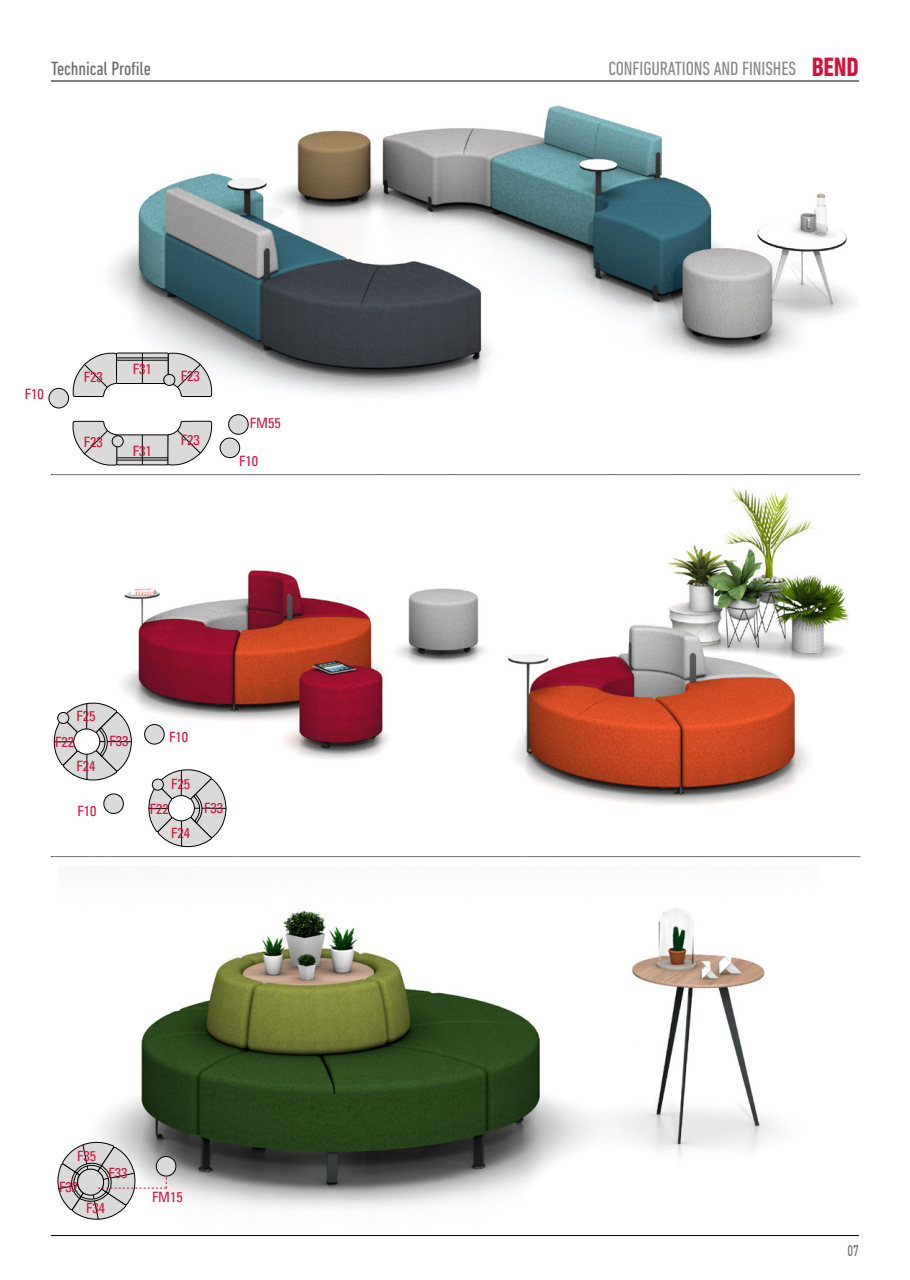
<style>
.page{position:relative;width:910px;height:1280px;background:#fff}
.page>*{position:absolute;margin:0;border:0;box-sizing:border-box;transform-origin:0 0}
.t1{font:700 condensed 27px "DIN Next LT Pro";color:#d1123c}
.t2{font:condensed 19.5px "DIN Next LT Pro";letter-spacing:-.005em;color:#878787}
.t3{font:condensed 19.5px "DIN Next LT Pro";letter-spacing:-.005em;color:#666}
.t4{font:500 15.15px "DIN Pro";color:#706f6f;scale:.7 1}
.t5{font:condensed 14.25px "Univers Com 57";color:#d1123c}
</style>
<div class="page">
<hr style="left:51px;top:81px;width:808px;height:1px;background:#000">
<hr style="left:51px;top:1235px;width:808px;height:1px;background:#000">
<img style="left:99px;top:105px;width:755px;height:350px">
<img style="left:103px;top:487px;width:746px;height:327px">
<img style="left:99px;top:908px;width:677px;height:300px">
<svg style="left:51px;top:856px;width:809px;height:1px"></svg>
<svg style="left:51px;top:474px;width:809px;height:1px"></svg>
<svg style="left:116px;top:353px;width:52px;height:30px"></svg>
<div style="left:116px;top:353px;width:52px;height:31px;border:1px solid #000"></div>
<hr style="left:142px;top:353px;width:1px;height:30px;background:#000">
<svg style="left:116px;top:435px;width:52px;height:30px"></svg>
<div style="left:116px;top:435px;width:52px;height:30px;border:1px solid #000"></div>
<hr style="left:142px;top:435px;width:1px;height:30px;background:#000">
<svg style="left:168px;top:352px;width:45px;height:45px"></svg>
<svg style="left:72px;top:421px;width:45px;height:45px"></svg>
<svg style="left:168px;top:421px;width:45px;height:45px"></svg>
<svg style="left:72px;top:352px;width:45px;height:45px"></svg>
<div style="left:112px;top:436px;width:11px;height:11px;background:#dadada;border-radius:50%"></div>
<div style="left:112px;top:436px;width:11px;height:11px;border:1px solid #000;border-radius:50%"></div>
<div style="left:164px;top:374px;width:11px;height:11px;background:#dadada;border-radius:50%"></div>
<div style="left:164px;top:374px;width:11px;height:12px;border:1px solid #000;border-radius:50%"></div>
<div style="left:220px;top:438px;width:20px;height:20px;background:#dadada;border-radius:50%"></div>
<div style="left:220px;top:438px;width:20px;height:20px;border:1px solid #000;border-radius:50%"></div>
<div style="left:229px;top:415px;width:19px;height:19px;background:#dadada;border-radius:50%"></div>
<div style="left:229px;top:415px;width:19px;height:19px;border:1px solid #000;border-radius:50%"></div>
<div style="left:49px;top:388px;width:20px;height:20px;background:#dadada;border-radius:50%"></div>
<div style="left:49px;top:388px;width:20px;height:20px;border:1px solid #000;border-radius:50%"></div>
<svg style="left:148px;top:767px;width:78px;height:81px"></svg>
<div style="left:152px;top:779px;width:11px;height:11px;background:#dadada;border-radius:50%"></div>
<div style="left:152px;top:779px;width:11px;height:11px;border:1px solid #000;border-radius:50%"></div>
<div style="left:145px;top:724px;width:19px;height:20px;background:#dadada;border-radius:50%"></div>
<div style="left:145px;top:724px;width:19px;height:20px;border:1px solid #000;border-radius:50%"></div>
<div style="left:104px;top:794px;width:19px;height:19px;background:#dadada;border-radius:50%"></div>
<div style="left:104px;top:794px;width:19px;height:19px;border:1px solid #000;border-radius:50%"></div>
<svg style="left:54px;top:701px;width:78px;height:81px"></svg>
<div style="left:58px;top:712px;width:11px;height:11px;background:#dadada;border-radius:50%"></div>
<div style="left:58px;top:712px;width:11px;height:12px;border:1px solid #000;border-radius:50%"></div>
<svg style="left:57px;top:1139px;width:120px;height:81px"></svg>
<h2 class="t3" style="left:51px;top:58px;width:102px">Technical Profile</h2>
<h2 class="t2" style="left:608px;top:58px;width:189px">CONFIGURATIONS AND FINISHES</h2>
<h1 class="t1" style="left:812px;top:51px;width:49px">BEND</h1>
<p class="t5" style="left:25px;top:385px;width:20px">F10</p>
<p class="t5" style="left:84px;top:368px;width:20px">F23</p>
<p class="t5" style="left:84px;top:432px;width:20px">F23</p>
<p class="t5" style="left:133px;top:360px;width:20px">F31</p>
<p class="t5" style="left:133px;top:442px;width:20px">F31</p>
<p class="t5" style="left:181px;top:367px;width:20px">F23</p>
<p class="t5" style="left:181px;top:431px;width:20px">F23</p>
<p class="t5" style="left:250px;top:414px;width:32px">FM55</p>
<p class="t5" style="left:239px;top:452px;width:20px">F10</p>
<p class="t5" style="left:77px;top:707px;width:20px">F25</p>
<p class="t5" style="left:55px;top:733px;width:20px">F22</p>
<p class="t5" style="left:77px;top:757px;width:20px">F24</p>
<p class="t5" style="left:78px;top:802px;width:20px">F10</p>
<p class="t5" style="left:109px;top:732px;width:20px">F33</p>
<p class="t5" style="left:169px;top:728px;width:20px">F10</p>
<p class="t5" style="left:171px;top:774px;width:20px">F25</p>
<p class="t5" style="left:150px;top:800px;width:20px">F22</p>
<p class="t5" style="left:171px;top:824px;width:20px">F24</p>
<p class="t5" style="left:204px;top:799px;width:20px">F33</p>
<p class="t5" style="left:77px;top:1147px;width:20px">F35</p>
<p class="t5" style="left:59px;top:1177px;width:20px">F32</p>
<p class="t5" style="left:109px;top:1164px;width:20px">F33</p>
<p class="t5" style="left:86px;top:1199px;width:20px">F34</p>
<p class="t5" style="left:152px;top:1188px;width:32px">FM15</p>
<p class="t4" style="left:848px;top:1240px;width:18px">07</p>
</div>
